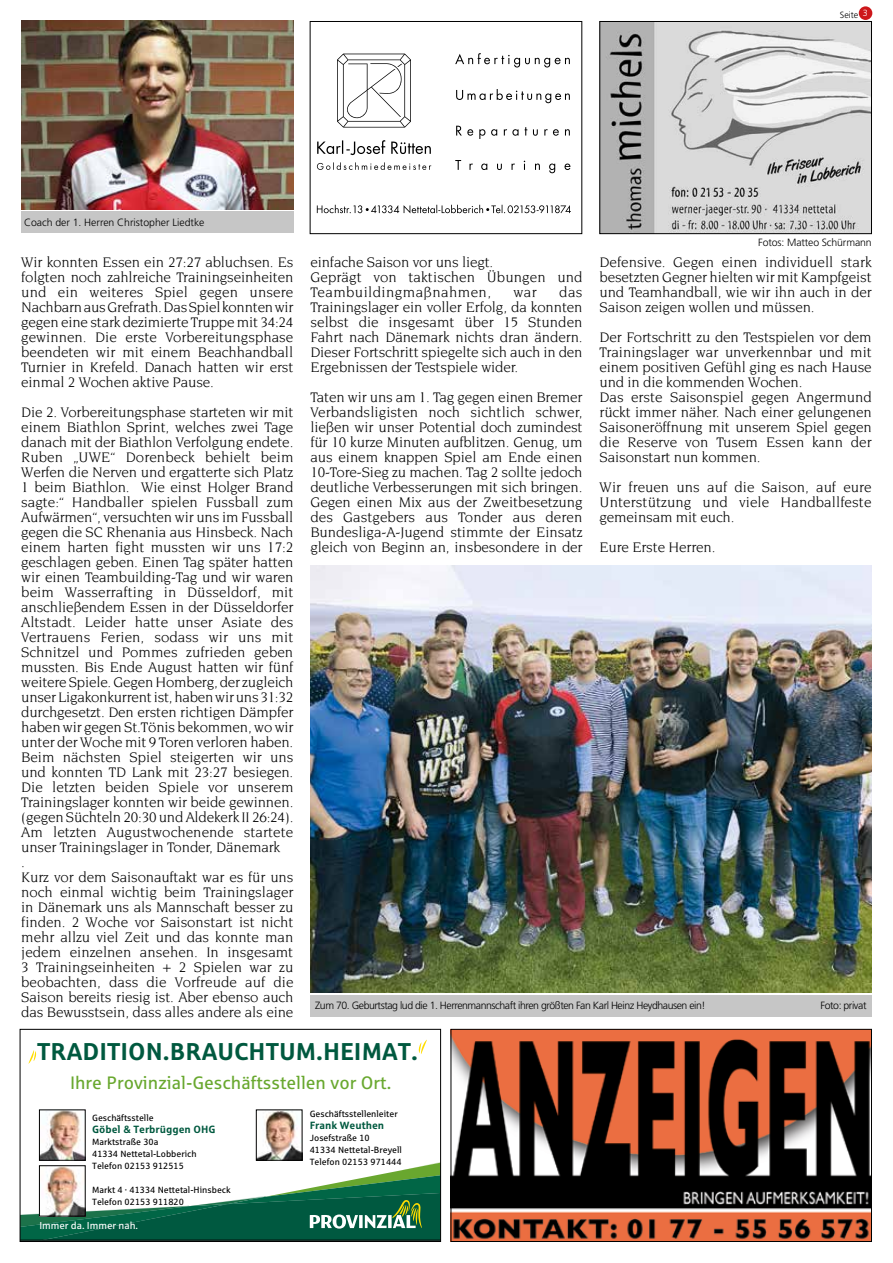
<style>
.page{position:relative;width:893px;height:1263px;background:#fff}
.page>*{position:absolute;margin:0;border:0;box-sizing:border-box;transform-origin:0 0}
.t1{font:700 24.3px "Sparkasse Rg";color:#00593f}
.t2{font:18px "Sparkasse Rg";color:#69a82f}
.t3{font:15px/15px "Novarese";letter-spacing:-.01em;color:#000;text-align:justify}
.t4{font:300 10.5px "Frutiger";letter-spacing:-.04em;color:#000}
.t5{font:300 10.5px "Frutiger";color:#000}
.t6{font:700 10.5px "Sparkasse Rg";color:#00593f}
.t7{font:300 10.5px "Frutiger";letter-spacing:-.01em;color:#000}
.t8{font:10.05px "Sparkasse Rg";color:#fff}
.t9{font:9px/12px "Sparkasse Rg";color:#000}
.t10{font:300 9px "Frutiger";color:#000}
</style>
<div class="page">
<img style="left:602px;top:23px;width:268px;height:209px">
<div style="left:600px;top:21px;width:272px;height:213px;border:1px solid #000"></div>
<svg style="left:22px;top:1039px;width:417px;height:201px"></svg>
<img style="left:258px;top:1112px;width:42px;height:46px">
<div style="left:256px;top:1110px;width:46px;height:50px;border:1px solid #000"></div>
<img style="left:41px;top:1167px;width:42px;height:47px">
<div style="left:39px;top:1165px;width:46px;height:51px;border:1px solid #000"></div>
<img style="left:41px;top:1112px;width:42px;height:46px">
<div style="left:39px;top:1110px;width:46px;height:50px;border:1px solid #000"></div>
<div style="left:20px;top:1029px;width:421px;height:213px;border:1px solid #000"></div>
<svg style="left:337px;top:54px;width:74px;height:74px"></svg>
<svg style="left:317px;top:162px;width:114px;height:8px"></svg>
<svg style="left:317px;top:140px;width:114px;height:15px"></svg>
<svg style="left:455px;top:53px;width:115px;height:15px"></svg>
<svg style="left:456px;top:89px;width:114px;height:14px"></svg>
<svg style="left:456px;top:126px;width:114px;height:13px"></svg>
<svg style="left:455px;top:160px;width:115px;height:13px"></svg>
<svg style="left:317px;top:205px;width:254px;height:8px"></svg>
<div style="left:310px;top:21px;width:272px;height:213px;border:1px solid #000"></div>
<img style="left:453px;top:1031px;width:417px;height:209px">
<div style="left:451px;top:1029px;width:421px;height:213px;border:1px solid #000"></div>
<div style="left:21px;top:212px;width:272px;height:21px;background:#c6c6c6"></div>
<img style="left:21px;top:20px;width:272px;height:189px">
<div style="left:310px;top:995px;width:562px;height:21px;background:#c6c6c6"></div>
<img style="left:310px;top:566px;width:562px;height:427px">
<div style="left:859px;top:6px;width:13px;height:14px;background:#cd171a;border-radius:50%"></div>
<p class="t10" style="left:840px;top:10px;width:30px">Seite <sup>3</sup></p>
<p class="t5" style="left:24px;top:216px;width:182px">Coach der 1. Herren Christopher Liedtke</p>
<p class="t3" style="left:21px;top:255px;width:274px">Wir konnten Essen ein 27:27 abluchsen. Es folgten noch zahlreiche Trainingseinheiten und ein weiteres Spiel gegen unsere Nachbarn aus Grefrath. Das Spiel konnten wir gegen eine stark dezimierte Truppe mit 34:24 gewinnen. Die erste Vorbereitungsphase beendeten wir mit einem Beachhandball Turnier in Krefeld. Danach hatten wir erst einmal 2 Wochen aktive Pause.</p>
<p class="t3" style="left:21px;top:405px;width:274px;text-align:left">Die 2. Vorbereitungsphase starteten wir mit einem Biathlon Sprint, welches zwei Tage danach mit der Biathlon Verfolgung endete.<br>Ruben „UWE“ Dorenbeck behielt beim Werfen die Nerven und ergatterte sich Platz 1 beim Biathlon. Wie einst Holger Brand sagte:“ Handballer spielen Fussball zum Aufwärmen“, versuchten wir uns im Fussball gegen die SC Rhenania aus Hinsbeck. Nach einem harten fight mussten wir uns 17:2 geschlagen geben. Einen Tag später hatten wir einen Teambuilding-Tag und wir waren beim Wasserrafting in Düsseldorf, mit anschließendem Essen in der Düsseldorfer Altstadt. Leider hatte unser Asiate des Vertrauens Ferien, sodass wir uns mit Schnitzel und Pommes zufrieden geben mussten. Bis Ende August hatten wir fünf weitere Spiele. Gegen Homberg, der zugleich unser Ligakonkurrent ist, haben wir uns 31:32 durchgesetzt. Den ersten richtigen Dämpfer haben wir gegen St.Tönis bekommen, wo wir unter der Woche mit 9 Toren verloren haben.<br>Beim nächsten Spiel steigerten wir uns und konnten TD Lank mit 23:27 besiegen.<br>Die letzten beiden Spiele vor unserem Trainingslager konnten wir beide gewinnen. (gegen Süchteln 20:30 und Aldekerk II 26:24).<br>Am letzten Augustwochenende startete unser Trainingslager in Tonder, Dänemark<br>.<br>Kurz vor dem Saisonauftakt war es für uns noch einmal wichtig beim Trainingslager in Dänemark uns als Mannschaft besser zu finden. 2 Woche vor Saisonstart ist nicht mehr allzu viel Zeit und das konnte man jedem einzelnen ansehen. In insgesamt 3 Trainingseinheiten + 2 Spielen war zu beobachten, dass die Vorfreude auf die Saison bereits riesig ist. Aber ebenso auch das Bewusstsein, dass alles andere als eine</p>
<p class="t3" style="left:310px;top:255px;width:274px;text-align:left">einfache Saison vor uns liegt.<br>Geprägt von taktischen Übungen und<br>Teambuildingmaßnahmen,</p>
<p class="t3" style="left:310px;top:285px;width:274px;text-indent:249px">das Trainingslager ein voller Erfolg, da konnten selbst die insgesamt über 15 Stunden Fahrt nach Dänemark nichts dran ändern.<br>Dieser Fortschritt spiegelte sich auch in den Ergebnissen der Testspiele wider.</p>
<p class="t3" style="left:310px;top:390px;width:274px">Taten wir uns am 1. Tag gegen einen Bremer Verbandsligisten noch sichtlich schwer, ließen wir unser Potential doch zumindest für 10 kurze Minuten aufblitzen. Genug, um aus einem knappen Spiel am Ende einen 10-Tore-Sieg zu machen. Tag 2 sollte jedoch deutliche Verbesserungen mit sich bringen.<br>Gegen einen Mix aus der Zweitbesetzung des Gastgebers aus Tonder aus deren Bundesliga-A-Jugend stimmte der Einsatz gleich von Beginn an, insbesondere in der</p>
<p class="t3" style="left:513px;top:285px;width:25px">war</p>
<p class="t7" style="left:758px;top:237px;width:115px">Fotos: Matteo Schürmann</p>
<p class="t3" style="left:600px;top:255px;width:274px">Defensive. Gegen einen individuell stark besetzten Gegner hielten wir mit Kampfgeist und Teamhandball, wie wir ihn auch in der Saison zeigen wollen und müssen.</p>
<p class="t3" style="left:600px;top:330px;width:274px;text-align:left">Der Fortschritt zu den Testspielen vor dem Trainingslager war unverkennbar und mit einem positiven Gefühl ging es nach Hause und in die kommenden Wochen.<br>Das erste Saisonspiel gegen Angermund rückt immer näher. Nach einer gelungenen Saisoneröffnung mit unserem Spiel gegen die Reserve von Tusem Essen kann der Saisonstart nun kommen.</p>
<p class="t3" style="left:600px;top:480px;width:274px">Wir freuen uns auf die Saison, auf eure Unterstützung und viele Handballfeste gemeinsam mit euch.</p>
<p class="t3" style="left:600px;top:540px;width:117px">Eure Erste Herren.</p>
<p class="t4" style="left:315px;top:1000px;width:392px">Zum 70. Geburtstag lud die 1. Herrenmannschaft ihren größten Fan Karl Heinz Heydhausen ein!</p>
<p class="t4" style="left:820px;top:1000px;width:47px">Foto: privat</p>
<h1 class="t1" style="left:37px;top:1036px;width:382px">TRADITION.BRAUCHTUM.HEIMAT.</h1>
<p class="t2" style="left:70px;top:1071px;width:323px">Ihre Provinzial-Geschäftsstellen vor Ort.</p>
<p class="t9" style="left:92px;top:1112px;width:63px">Geschäftsstelle</p>
<p class="t6" style="left:92px;top:1123px;width:125px">Göbel &amp; Terbrüggen OHG</p>
<p class="t9" style="left:92px;top:1136px;width:106px">Marktstraße 30a<br>41334 Nettetal-Lobberich<br>Telefon 02153 912515</p>
<p class="t9" style="left:92px;top:1183px;width:140px">Markt 4 · 41334 Nettetal-Hinsbeck<br>Telefon 02153 911820</p>
<p class="t8" style="left:39px;top:1219px;width:100px">Immer da. Immer nah.</p>
<p class="t9" style="left:310px;top:1107px;width:89px">Geschäftsstellenleiter</p>
<p class="t6" style="left:310px;top:1118px;width:76px">Frank Weuthen</p>
<p class="t9" style="left:310px;top:1131px;width:94px">Josefstraße 10<br>41334 Nettetal-Breyell<br>Telefon 02153 971444</p>
</div>
